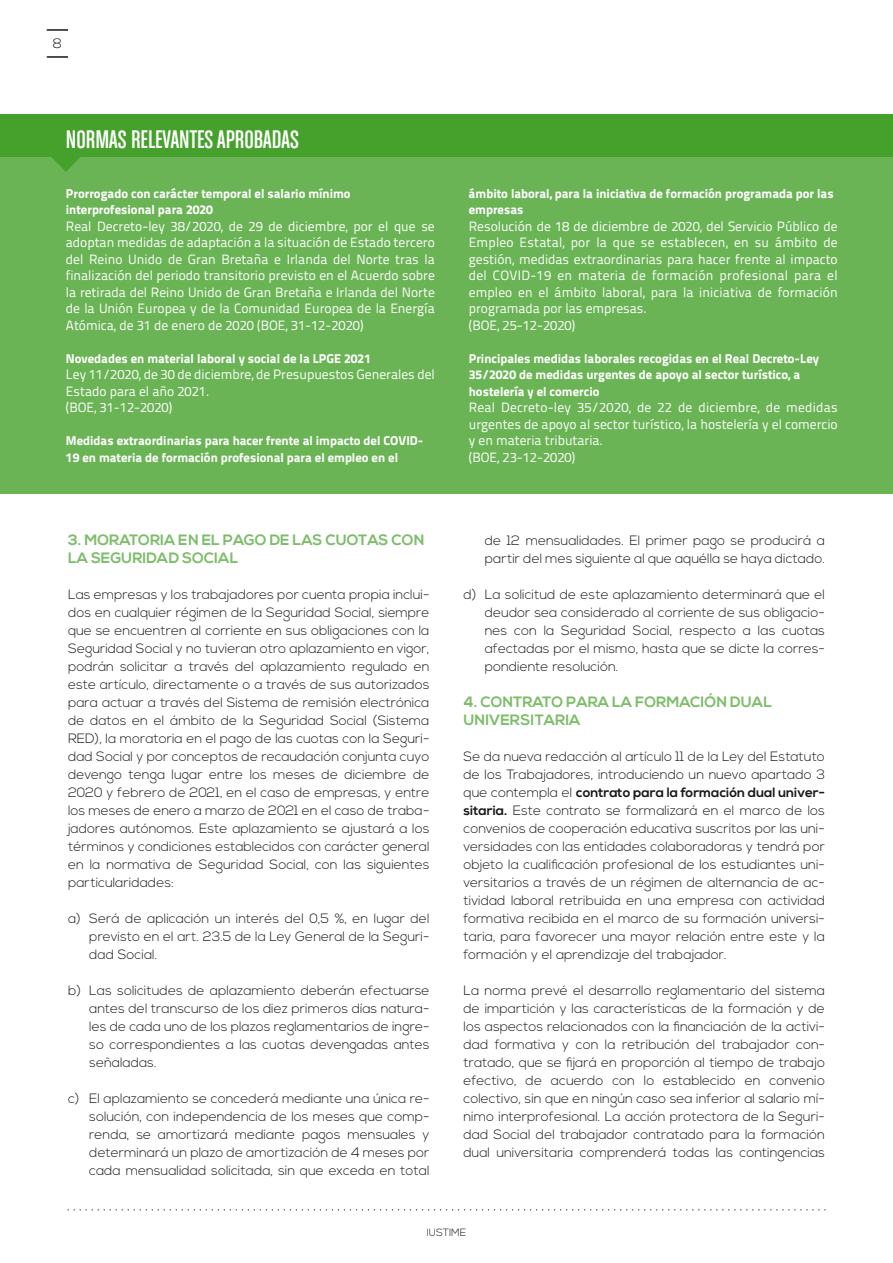
<style>
.page{position:relative;width:893px;height:1263px;background:#fff}
.page>*{position:absolute;margin:0;border:0;box-sizing:border-box;transform-origin:0 0}
.t1{font:27px "Chalet Comprime Cologne Sixty";color:#fff}
.t2{font:700 15px/18px "Nexa";color:#7dbd6a}
.t3{font:300 13.5px/18px "Nexa";color:#1a171b;text-align:justify}
.t4{font:13.5px/16.5px "Titillium Text 22 L 400 wt";color:#fff}
.t5{font:12.75px/16.5px "Titillium Text 22 L 999 wt";color:#fff}
.t6{font:300 10.5px "Nexa";color:#1a171b}
.s1{font-weight:700}
</style>
<div class="page">
<div style="left:0;top:155px;width:893px;height:338px;background:#6ab455"></div>
<div style="left:0;top:115px;width:893px;height:42px;background:#45a12b"></div>
<svg style="left:51px;top:157px;width:29px;height:15px"></svg>
<svg style="left:68px;top:1209px;width:757px;height:1px"></svg>
<hr style="left:47px;top:29px;width:21px;height:2px;background:#1a171b">
<hr style="left:47px;top:56px;width:21px;height:2px;background:#1a171b">
<p class="t3" style="left:53px;top:35px;width:11px">8</p>
<h1 class="t1" style="left:66px;top:129px;width:234px">NORMAS RELEVANTES APROBADAS</h1>
<p class="t5" style="left:66px;top:186px;width:286px">Prorrogado con carácter temporal el salario mínimo interprofesional para 2020</p>
<p class="t4" style="left:66px;top:219px;width:370px;text-align:justify">Real Decreto-ley 38/2020, de 29 de diciembre, por el que se adoptan medidas de adaptación a la situación de Estado tercero del Reino Unido de Gran Bretaña e Irlanda del Norte tras la finalización del periodo transitorio previsto en el Acuerdo sobre la retirada del Reino Unido de Gran Bretaña e Irlanda del Norte de la Unión Europea y de la Comunidad Europea de la Energía Atómica, de 31 de enero de 2020 (BOE, 31-12-2020)</p>
<p class="t5" style="left:66px;top:351px;width:307px">Novedades en material laboral y social de la LPGE 2021</p>
<p class="t4" style="left:66px;top:368px;width:370px">Ley 11/2020, de 30 de diciembre, de Presupuestos Generales del<br>Estado para el año 2021.<br>(BOE, 31-12-2020)</p>
<p class="t5" style="left:66px;top:434px;width:359px">Medidas extraordinarias para hacer frente al impacto del COVID-<br>19 en materia de formación profesional para el empleo en el</p>
<p class="t2" style="left:68px;top:532px;width:358px">3. MORATORIA EN EL PAGO DE LAS CUOTAS CON<br>LA SEGURIDAD SOCIAL</p>
<p class="t3" style="left:68px;top:586px;width:363px">Las empresas y los trabajadores por cuenta propia inclui&shy;dos en cualquier régimen de la Seguridad Social, siempre que se encuentren al corriente en sus obligaciones con la Seguridad Social y no tuvieran otro aplazamiento en vigor, podrán solicitar a través del aplazamiento regulado en este artículo, directamente o a través de sus autorizados para actuar a través del Sistema de remisión electrónica de datos en el ámbito de la Seguridad Social (Sistema RED), la moratoria en el pago de las cuotas con la Seguri&shy;dad Social y por conceptos de recaudación conjunta cuyo devengo tenga lugar entre los meses de diciembre de 2020 y febrero de 2021, en el caso de empresas, y entre los meses de enero a marzo de 2021 en el caso de traba&shy;jadores autónomos. Este aplazamiento se ajustará a los términos y condiciones establecidos con carácter general en la normativa de Seguridad Social, con las siguientes particularidades:</p>
<p class="t3" style="left:89px;top:910px;width:342px;text-indent:-21px">a) Será de aplicación un interés del 0,5 %, en lugar del previsto en el art. 23.5 de la Ley General de la Seguri&shy;dad Social.</p>
<p class="t3" style="left:89px;top:982px;width:342px;text-indent:-21px">b) Las solicitudes de aplazamiento deberán efectuarse antes del transcurso de los diez primeros días natura&shy;les de cada uno de los plazos reglamentarios de ingre&shy;so correspondientes a las cuotas devengadas antes señaladas.</p>
<p class="t3" style="left:89px;top:1090px;width:342px;text-indent:-21px">c) El aplazamiento se concederá mediante una única re&shy;solución, con independencia de los meses que comp&shy;renda, se amortizará mediante pagos mensuales y determinará un plazo de amortización de 4 meses por cada mensualidad solicitada, sin que exceda en total</p>
<p class="t5" style="left:469px;top:186px;width:366px">ámbito laboral, para la iniciativa de formación programada por las empresas</p>
<p class="t4" style="left:469px;top:219px;width:370px">Resolución de 18 de diciembre de 2020, del Servicio Público de Empleo Estatal, por la que se establecen, en su ámbito de gestión, medidas extraordinarias para hacer frente al impacto del COVID-19 en materia de formación profesional para el empleo en el ámbito laboral, para la iniciativa de formación programada por las empresas.<br>(BOE, 25-12-2020)</p>
<p class="t5" style="left:469px;top:351px;width:352px">Principales medidas laborales recogidas en el Real Decreto-Ley<br>35/2020 de medidas urgentes de apoyo al sector turístico, a hostelería y el comercio</p>
<p class="t4" style="left:469px;top:401px;width:370px">Real Decreto-ley 35/2020, de 22 de diciembre, de medidas urgentes de apoyo al sector turístico, la hostelería y el comercio y en materia tributaria.<br>(BOE, 23-12-2020)</p>
<p class="t3" style="left:485px;top:532px;width:342px">de 12 mensualidades. El primer pago se producirá a partir del mes siguiente al que aquélla se haya dictado.</p>
<p class="t3" style="left:485px;top:586px;width:342px;text-indent:-21px">d) La solicitud de este aplazamiento determinará que el deudor sea considerado al corriente de sus obligacio&shy;nes con la Seguridad Social, respecto a las cuotas afectadas por el mismo, hasta que se dicte la corres&shy;pondiente resolución.</p>
<p class="t2" style="left:463px;top:694px;width:310px">4. CONTRATO PARA LA FORMACIÓN DUAL<br>UNIVERSITARIA</p>
<p class="t3" style="left:463px;top:748px;width:363px">Se da nueva redacción al artículo 11 de la Ley del Estatuto de los Trabajadores, introduciendo un nuevo apartado 3 que contempla el <span class="s1">contrato para la formación dual univer&shy;sitaria.</span> Este contrato se formalizará en el marco de los convenios de cooperación educativa suscritos por las uni&shy;versidades con las entidades colaboradoras y tendrá por objeto la cualificación profesional de los estudiantes uni&shy;versitarios a través de un régimen de alternancia de ac&shy;tividad laboral retribuida en una empresa con actividad formativa recibida en el marco de su formación universi&shy;taria, para favorecer una mayor relación entre este y la formación y el aprendizaje del trabajador.</p>
<p class="t3" style="left:463px;top:982px;width:363px">La norma prevé el desarrollo reglamentario del sistema de impartición y las características de la formación y de los aspectos relacionados con la financiación de la activi&shy;dad formativa y con la retribución del trabajador con&shy;tratado, que se fijará en proporción al tiempo de trabajo efectivo, de acuerdo con lo establecido en convenio colectivo, sin que en ningún caso sea inferior al salario mí&shy;nimo interprofesional. La acción protectora de la Seguri&shy;dad Social del trabajador contratado para la formación dual universitaria comprenderá todas las contingencias</p>
<p class="t6" style="left:427px;top:1228px;width:41px">IUSTIME</p>
</div>
